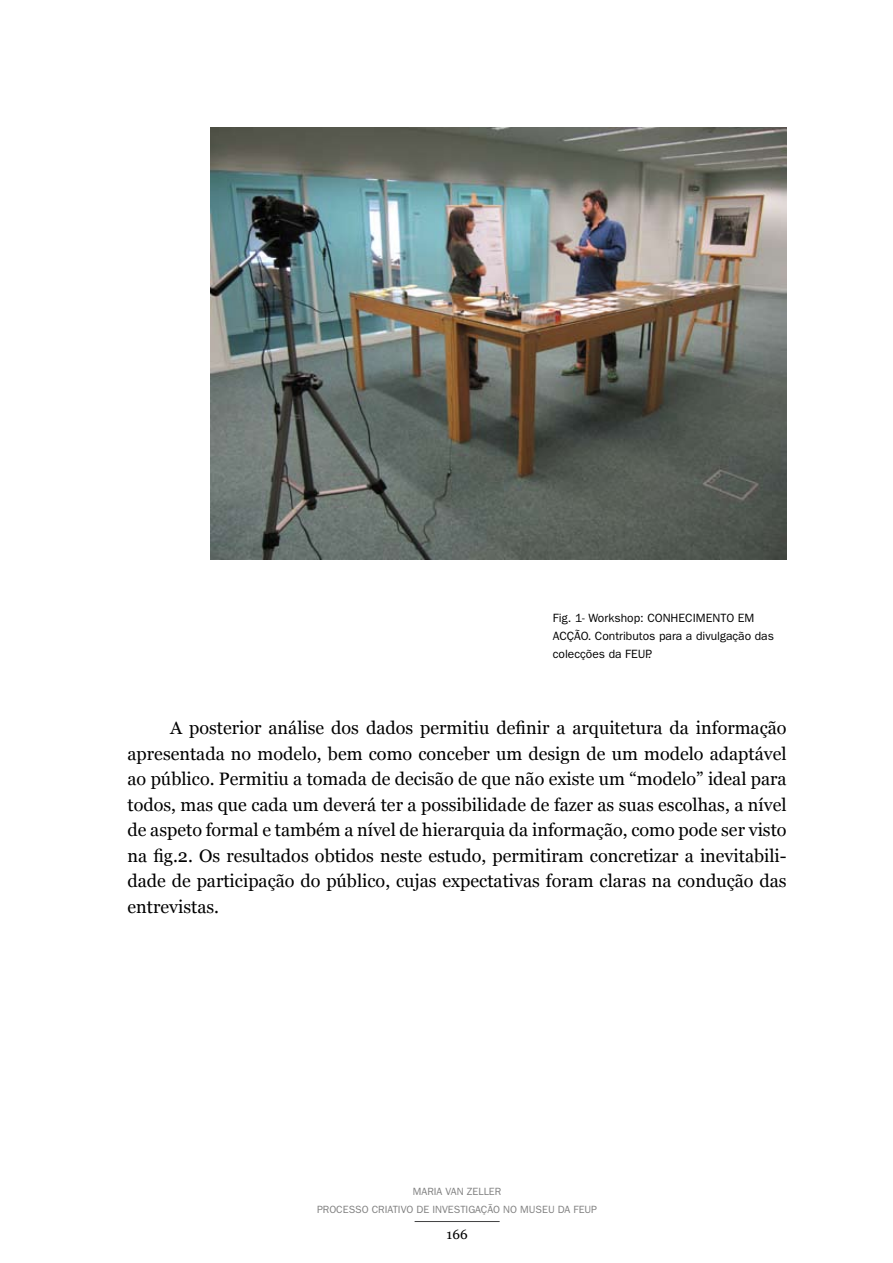
<style>
.page{position:relative;width:893px;height:1263px;background:#fff}
.page>*{position:absolute;margin:0;border:0;box-sizing:border-box;transform-origin:0 0}
.t1{font:18px/25.5px "Georgia";color:#000;text-align:justify}
.t2{font:13.5px "Georgia";color:#000}
.t3{font:12px/18px "ITC Franklin Gothic Std";color:#000}
.t4{font:10.5px/18px "ITC Franklin Gothic Std";color:#808080;text-align:center}
</style>
<div class="page">
<hr style="left:415px;top:1221px;width:85px;height:1px;background:#414142">
<img style="left:211px;top:128px;width:576px;height:431px">
<p class="t3" style="left:553px;top:609px;width:103px">FIG. 1- WORKSHOP: CON</p>
<p class="t3" style="left:671px;top:609px;width:43px">HECIMENTO</p>
<p class="t3" style="left:738px;top:609px;width:18px">EM</p>
<p class="t3" style="left:553px;top:627px;width:9px">ACÇÃO</p>
<p class="t3" style="left:553px;top:627px;width:223px;text-indent:35px">. CONTRIBUTOS PARA A DIVULGAÇÃO DAS<br>COLECÇÕES DA FEU P.</p>
<p class="t1" style="left:128px;top:715px;width:661px;text-indent:43px">A posterior análise dos dados permitiu definir a arquitetura da informação apresentada no modelo, bem como conceber um design de um modelo adaptável ao público. Permitiu a tomada de decisão de que não existe um “modelo” ideal para todos, mas que cada um deverá ter a possibilidade de fazer as suas escolhas, a nível de aspeto formal e também a nível de hierarquia da informação, como pode ser visto na fig.2. Os resultados obtidos neste estudo, permitiram concretizar a inevitabili&shy;dade de participação do público, cujas expectativas foram claras na condução das entrevistas.</p>
<p class="t4" style="left:317px;top:1182px;width:282px">MARIA VAN ZELLER<br>PROCESSO CRIATIVO DE INVESTIGAÇÃO NO MUSEU DA FEU P</p>
<p class="t2" style="left:447px;top:1227px;width:23px">166</p>
</div>
